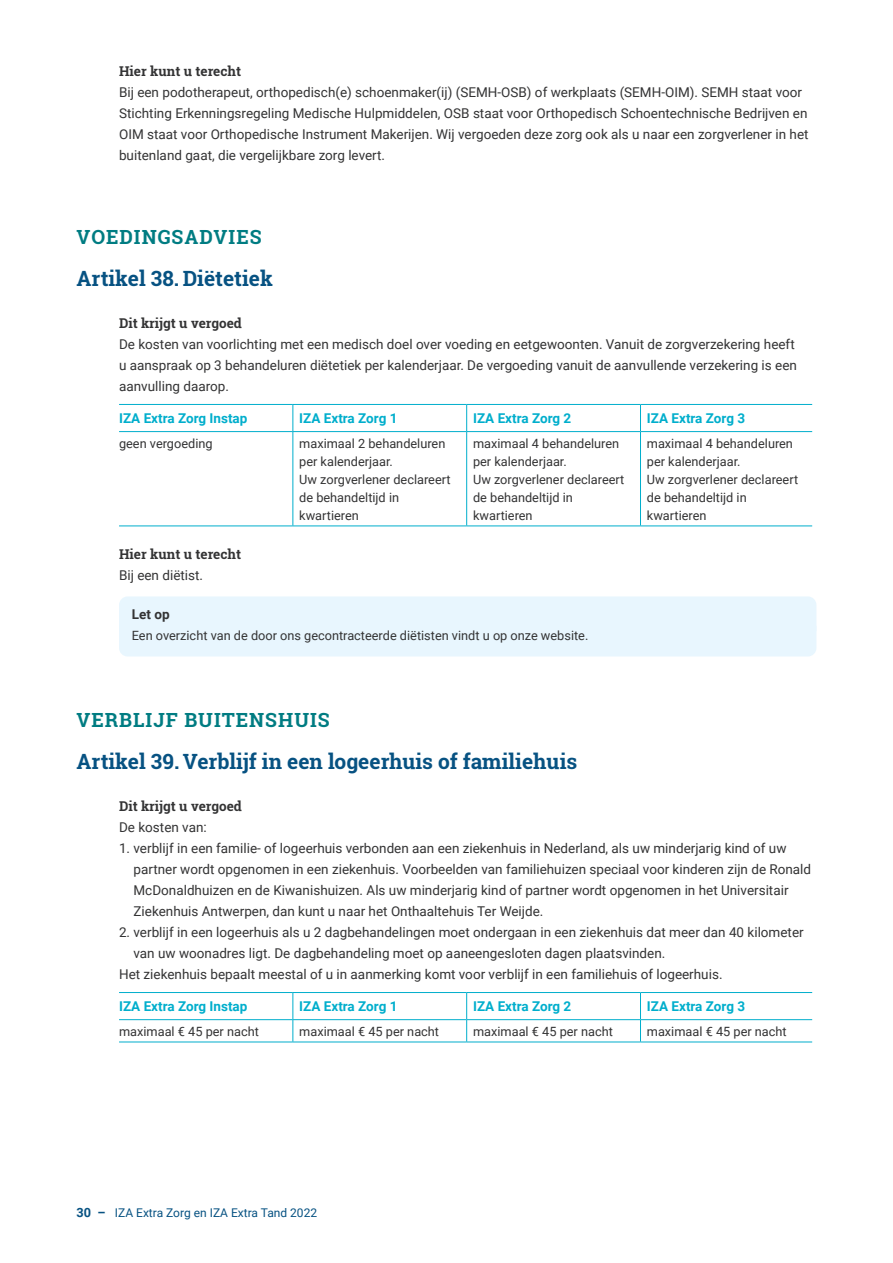
<style>
.page{position:relative;width:893px;height:1263px;background:#fff}
.page>*{position:absolute;margin:0;border:0;box-sizing:border-box;transform-origin:0 0}
.H2_kop_nummer{font:700 21px "Roboto Slab";color:#075282}
.H1_zorgrubriek{font:700 19.5px "Roboto Slab";letter-spacing:.05em;color:#007c82}
._0_plat_inspring_10m{font:13.5px/21px "Roboto";color:#333334}
.tabel_kop-IZA{font:700 13.5px "Roboto";color:#00aecc}
.H4_kop{font:700 13.5px "Roboto Slab";color:#333334}
.kader_boven{font:700 13.5px "Roboto";color:#333334}
.tabel_plat-IZA{font:12.75px/18px "Roboto";color:#333334}
.kader_onder{font:12.75px "Roboto";color:#333334}
.t1{font:12px "Roboto";color:#075282}
.s1{font-weight:700;font-size:12.75px}
</style>
<div class="page">
<div style="left:119px;top:596px;width:697px;height:60px;background:#e8f6fe"></div>
<hr style="left:119px;top:404px;width:174px;height:1px;background:#00aecc">
<hr style="left:119px;top:431px;width:174px;height:1px;background:#00aecc">
<hr style="left:467px;top:404px;width:173px;height:1px;background:#00aecc">
<hr style="left:467px;top:431px;width:173px;height:1px;background:#00aecc">
<hr style="left:640px;top:404px;width:172px;height:1px;background:#00aecc">
<svg style="left:640px;top:405px;width:1px;height:26px"></svg>
<hr style="left:640px;top:431px;width:172px;height:1px;background:#00aecc">
<hr style="left:119px;top:525px;width:174px;height:1px;background:#00aecc">
<hr style="left:467px;top:525px;width:173px;height:1px;background:#00aecc">
<hr style="left:640px;top:432px;width:1px;height:93px;background:#00aecc">
<hr style="left:640px;top:525px;width:172px;height:1px;background:#00aecc">
<hr style="left:293px;top:404px;width:174px;height:1px;background:#00aecc">
<svg style="left:292px;top:405px;width:1px;height:26px"></svg>
<svg style="left:466px;top:405px;width:1px;height:26px"></svg>
<hr style="left:293px;top:431px;width:174px;height:1px;background:#00aecc">
<hr style="left:292px;top:432px;width:1px;height:93px;background:#00aecc">
<hr style="left:466px;top:432px;width:1px;height:93px;background:#00aecc">
<hr style="left:293px;top:525px;width:174px;height:1px;background:#00aecc">
<hr style="left:119px;top:992px;width:174px;height:1px;background:#00aecc">
<hr style="left:119px;top:1019px;width:174px;height:1px;background:#00aecc">
<hr style="left:467px;top:992px;width:173px;height:1px;background:#00aecc">
<hr style="left:467px;top:1019px;width:173px;height:1px;background:#00aecc">
<hr style="left:640px;top:992px;width:172px;height:1px;background:#00aecc">
<hr style="left:640px;top:1019px;width:172px;height:1px;background:#00aecc">
<hr style="left:119px;top:1041px;width:174px;height:1px;background:#00aecc">
<hr style="left:467px;top:1041px;width:173px;height:1px;background:#00aecc">
<svg style="left:640px;top:993px;width:1px;height:48px"></svg>
<hr style="left:640px;top:1041px;width:172px;height:1px;background:#00aecc">
<hr style="left:293px;top:992px;width:174px;height:1px;background:#00aecc">
<hr style="left:293px;top:1019px;width:174px;height:1px;background:#00aecc">
<svg style="left:292px;top:993px;width:1px;height:48px"></svg>
<svg style="left:466px;top:993px;width:1px;height:48px"></svg>
<hr style="left:293px;top:1041px;width:174px;height:1px;background:#00aecc">
<p class="H4_kop" style="left:119px;top:62px;width:124px">Hier kunt u terecht</p>
<p class="_0_plat_inspring_10m" style="left:119px;top:81px;width:691px">Bij een podotherapeut, orthopedisch(e) schoenmaker(ij) (SEMH-OSB) of werkplaats (SEMH-OIM). SEMH staat voor Stichting Erkenningsregeling Medische Hulpmiddelen, OSB staat voor Orthopedisch Schoentechnische Bedrijven en OIM staat voor Orthopedische Instrument Makerijen. Wij vergoeden deze zorg ook als u naar een zorgverlener in het buitenland gaat, die vergelijkbare zorg levert.</p>
<p class="H1_zorgrubriek" style="left:77px;top:224px;width:187px">VOEDINGSADVIES</p>
<h2 class="H2_kop_nummer" style="left:77px;top:264px;width:198px">Artikel 38. Diëtetiek</h2>
<p class="H4_kop" style="left:119px;top:314px;width:124px">Dit krijgt u vergoed</p>
<p class="_0_plat_inspring_10m" style="left:119px;top:333px;width:679px">De kosten van voorlichting met een medisch doel over voeding en eetgewoonten. Vanuit de zorgverzekering heeft u aanspraak op 3 behandeluren diëtetiek per kalenderjaar. De vergoeding vanuit de aanvullende verzekering is een aanvulling daarop.</p>
<p class="tabel_kop-IZA" style="left:119px;top:409px;width:130px">IZA Extra Zorg Instap</p>
<p class="tabel_kop-IZA" style="left:299px;top:409px;width:100px">IZA Extra Zorg 1</p>
<p class="tabel_kop-IZA" style="left:473px;top:409px;width:100px">IZA Extra Zorg 2</p>
<p class="tabel_kop-IZA" style="left:647px;top:409px;width:100px">IZA Extra Zorg 3</p>
<p class="tabel_plat-IZA" style="left:119px;top:433px;width:95px">geen vergoeding</p>
<p class="tabel_plat-IZA" style="left:299px;top:433px;width:148px">maximaal 2 behandeluren per kalenderjaar.</p>
<p class="tabel_plat-IZA" style="left:299px;top:469px;width:153px">Uw zorgverlener declareert de behandeltijd in kwartieren</p>
<p class="tabel_plat-IZA" style="left:473px;top:433px;width:148px">maximaal 4 behandeluren per kalenderjaar.</p>
<p class="tabel_plat-IZA" style="left:473px;top:469px;width:153px">Uw zorgverlener declareert de behandeltijd in kwartieren</p>
<p class="tabel_plat-IZA" style="left:647px;top:434px;width:148px">maximaal 4 behandeluren per kalenderjaar.</p>
<p class="tabel_plat-IZA" style="left:647px;top:470px;width:153px">Uw zorgverlener declareert de behandeltijd in kwartieren</p>
<p class="H4_kop" style="left:119px;top:545px;width:124px">Hier kunt u terecht</p>
<p class="_0_plat_inspring_10m" style="left:119px;top:564px;width:86px">Bij een diëtist.</p>
<p class="kader_boven" style="left:132px;top:605px;width:39px">Let op</p>
<p class="kader_onder" style="left:132px;top:627px;width:458px">Een overzicht van de door ons gecontracteerde diëtisten vindt u op onze website.</p>
<p class="H1_zorgrubriek" style="left:77px;top:707px;width:255px">VERBLIJF BUITENSHUIS</p>
<h2 class="H2_kop_nummer" style="left:77px;top:747px;width:502px">Artikel 39. Verblijf in een logeerhuis of familiehuis</h2>
<p class="H4_kop" style="left:119px;top:797px;width:124px">Dit krijgt u vergoed</p>
<p class="_0_plat_inspring_10m" style="left:119px;top:816px;width:89px">De kosten van:</p>
<p class="_0_plat_inspring_10m" style="left:134px;top:837px;width:679px;text-indent:-14px">1. verblijf in een familie- of logeerhuis verbonden aan een ziekenhuis in Nederland, als uw minderjarig kind of uw partner wordt opgenomen in een ziekenhuis. Voorbeelden van familiehuizen speciaal voor kinderen zijn de Ronald McDonaldhuizen en de Kiwanishuizen. Als uw minderjarig kind of partner wordt opgenomen in het Universitair Ziekenhuis Antwerpen, dan kunt u naar het Onthaaltehuis Ter Weijde.</p>
<p class="_0_plat_inspring_10m" style="left:134px;top:921px;width:672px;text-indent:-14px">2. verblijf in een logeerhuis als u 2 dagbehandelingen moet ondergaan in een ziekenhuis dat meer dan 40 kilometer van uw woonadres ligt. De dagbehandeling moet op aaneengesloten dagen plaatsvinden.</p>
<p class="_0_plat_inspring_10m" style="left:119px;top:963px;width:605px">Het ziekenhuis bepaalt meestal of u in aanmerking komt voor verblijf in een familiehuis of logeerhuis.</p>
<p class="tabel_kop-IZA" style="left:119px;top:997px;width:130px">IZA Extra Zorg Instap</p>
<p class="tabel_kop-IZA" style="left:299px;top:997px;width:100px">IZA Extra Zorg 1</p>
<p class="tabel_kop-IZA" style="left:473px;top:997px;width:100px">IZA Extra Zorg 2</p>
<p class="tabel_kop-IZA" style="left:647px;top:997px;width:100px">IZA Extra Zorg 3</p>
<p class="tabel_plat-IZA" style="left:119px;top:1021px;width:141px">maximaal € 45 per nacht</p>
<p class="tabel_plat-IZA" style="left:299px;top:1021px;width:141px">maximaal € 45 per nacht</p>
<p class="tabel_plat-IZA" style="left:473px;top:1021px;width:141px">maximaal € 45 per nacht</p>
<p class="tabel_plat-IZA" style="left:647px;top:1021px;width:141px">maximaal € 45 per nacht</p>
<p class="t1" style="left:77px;top:1204px;width:242px"><span class="s1">30 –</span> IZA Extra Zorg en IZA Extra Tand 2022</p>
</div>
